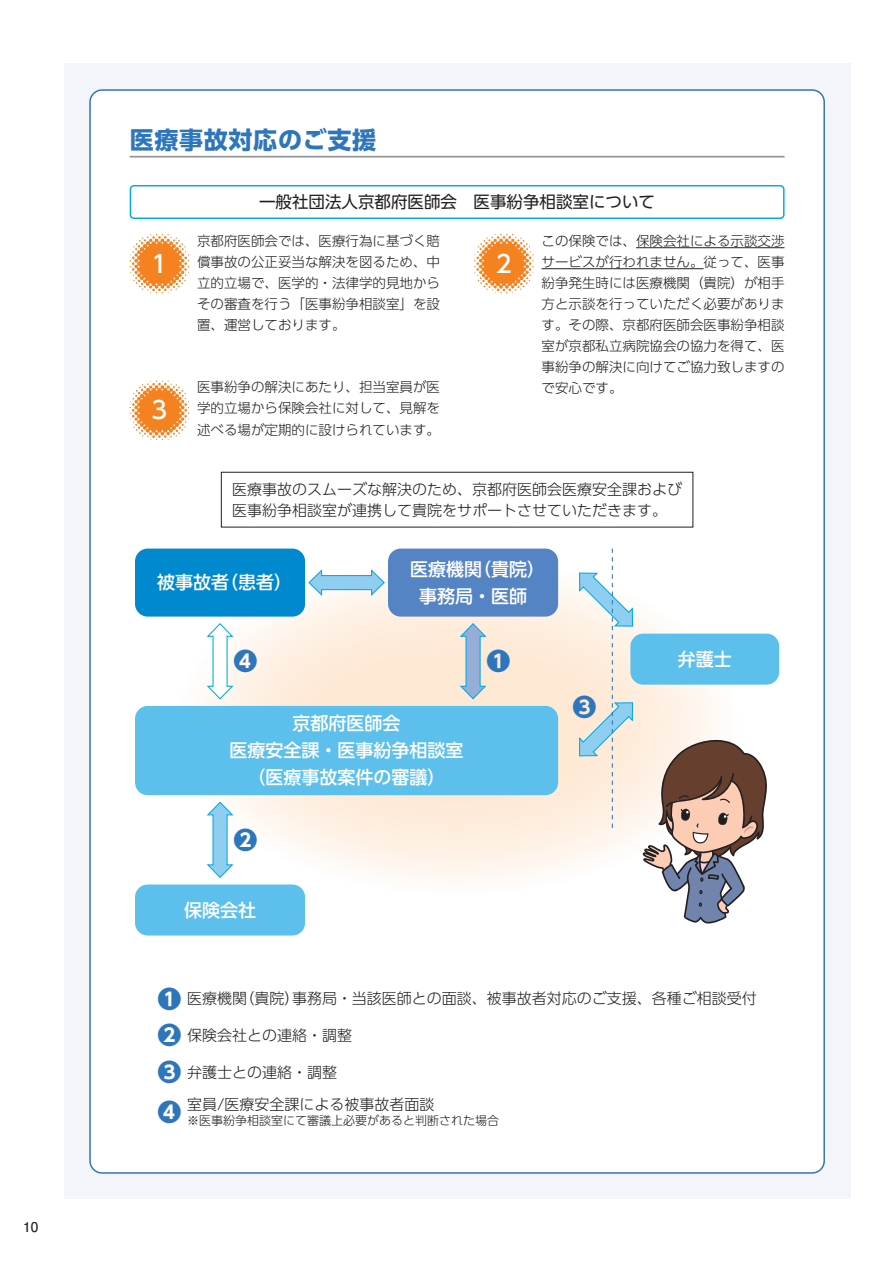
<style>
.page{position:relative;width:893px;height:1263px;background:#fff}
.page>*{position:absolute;margin:0;border:0;box-sizing:border-box;transform-origin:0 0}
.t1{font:700 24px "UD Shin Go Pr 6";letter-spacing:.03em;color:#2e76bc}
.t2{font:700 24px "UD Shin Go Pro";color:#2e76bc}
.t3{font:500 24px "UD Shin Go Pr 6";color:#fff}
.t4{font:500 18px/27px "UD Shin Go Pro";color:#fff;text-align:center}
.t5{font:16.5px "UD Shin Go Pr 6";color:#231f20}
.t6{font:300 15px/21px "UD Shin Go Pro";color:#231f20}
.t7{font:300 13.5px/21px "UD Shin Go Pr 6";color:#231f20;text-align:justify}
.t8{font:700 13.5px "Futo Go B101 Pr 6";color:#231f20}
.t9{font:300 12px "UD Shin Go Pro";color:#231f20}
.s1{font-weight:700;font-size:24px;color:#2e76bc}
</style>
<div class="page">
<div style="left:64px;top:64px;width:786px;height:1135px;background:#f3f5fa"></div>
<div style="left:90px;top:90px;width:734px;height:1083px;background:#fff;border-radius:12px"></div>
<hr style="left:130px;top:156px;width:654px;height:2px;background:#939598">
<div style="left:221px;top:472px;width:472px;height:55px;border:1px solid #231f20"></div>
<svg style="left:175px;top:557px;width:564px;height:338px"></svg>
<svg style="left:643px;top:740px;width:124px;height:183px"></svg>
<div style="left:130px;top:185px;width:654px;height:34px;border:1px solid #00abe5;border-radius:4px"></div>
<svg style="left:130px;top:234px;width:59px;height:59px"></svg>
<svg style="left:474px;top:234px;width:60px;height:59px"></svg>
<hr style="left:636px;top:247px;width:148px;height:1px;background:#231f20">
<hr style="left:541px;top:268px;width:162px;height:1px;background:#231f20">
<svg style="left:130px;top:381px;width:59px;height:59px"></svg>
<div style="left:135px;top:549px;width:170px;height:68px;background:#0089cf;border-radius:13px"></div>
<div style="left:135px;top:706px;width:423px;height:89px;background:#5dbfec;border-radius:13px"></div>
<div style="left:135px;top:884px;width:170px;height:51px;background:#5dbfec;border-radius:13px"></div>
<div style="left:388px;top:549px;width:170px;height:68px;background:#5584c4;border-radius:13px"></div>
<div style="left:630px;top:634px;width:149px;height:51px;background:#5dbfec;border-radius:13px"></div>
<svg style="left:308px;top:568px;width:78px;height:29px"></svg>
<svg style="left:205px;top:622px;width:30px;height:78px"></svg>
<svg style="left:458px;top:622px;width:30px;height:78px;background:#bfccd8"></svg>
<svg style="left:205px;top:801px;width:30px;height:77px"></svg>
<svg style="left:578px;top:549px;width:56px;height:279px"></svg>
<p class="t8" style="left:23px;top:1216px;width:17px">10</p>
<h1 class="t1" style="left:130px;top:120px;width:248px">医療事故対応のご支援</h1>
<p class="t5" style="left:259px;top:189px;width:397px">一般社団法人京都府医師会　医事紛争相談室について</p>
<p class="t7" style="left:197px;top:230px;width:245px">京都府医師会では、医療行為に基づく賠償事故の公正妥当な解決を図るため、中立的立場で、医学的・法律学的見地からその審査を行う「医事紛争相談室」を設置、運営しております。</p>
<p class="t7" style="left:541px;top:230px;width:244px">この保険では､保険会社による示談交渉サービスが行われません。従って、医事紛争発生時には医療機関（貴院）が相手方と示談を行っていただく必要があります。その際、京都府医師会医事紛争相談室が京都私立病院協会の協力を得て、医事紛争の解決に向けてご協力致しますので安心です。</p>
<h1 class="t3" style="left:147px;top:244px;width:25px">１</h1>
<h1 class="t3" style="left:492px;top:244px;width:25px">２</h1>
<p class="t7" style="left:197px;top:376px;width:245px">医事紛争の解決にあたり、担当室員が医学的立場から保険会社に対して、見解を述べる場が定期的に設けられています。</p>
<h1 class="t3" style="left:152px;top:391px;width:17px">3</h1>
<p class="t6" style="left:232px;top:478px;width:451px">医療事故のスムーズな解決のため、京都府医師会医療安全課および医事紛争相談室が連携して貴院をサポートさせていただきます。</p>
<h2 class="t4" style="left:157px;top:569px;width:136px">被事故者（患者）</h2>
<h1 class="t2" style="left:233px;top:642px;width:25px">❹</h1>
<h2 class="t4" style="left:410px;top:555px;width:136px">医療機関（貴院）事務局・医師</h2>
<h1 class="t2" style="left:486px;top:642px;width:25px">❶</h1>
<h2 class="t4" style="left:678px;top:645px;width:55px">弁護士</h2>
<h2 class="t4" style="left:230px;top:709px;width:235px">京都府医師会<br>医療安全課・医事紛争相談室（医療事故案件の審議）</h2>
<h1 class="t2" style="left:233px;top:820px;width:25px">❷</h1>
<h2 class="t4" style="left:184px;top:896px;width:73px">保険会社</h2>
<h1 class="t2" style="left:572px;top:687px;width:25px">❸</h1>
<p class="t6" style="left:157px;top:987px;width:601px"><span class="s1">❶</span> 医療機関（貴院）事務局・当該医師との面談、被事故者対応のご支援、各種ご相談受付</p>
<p class="t6" style="left:157px;top:1024px;width:196px"><span class="s1">❷</span> 保険会社との連絡・調整</p>
<p class="t6" style="left:157px;top:1061px;width:181px"><span class="s1">❸</span> 弁護士との連絡・調整</p>
<h1 class="t2" style="left:157px;top:1092px;width:25px">❹</h1>
<p class="t6" style="left:187px;top:1093px;width:249px">室員/医療安全課による被事故者面談</p>
<p class="t9" style="left:187px;top:1111px;width:313px">※医事紛争相談室にて審議上必要があると判断された場合</p>
</div>
